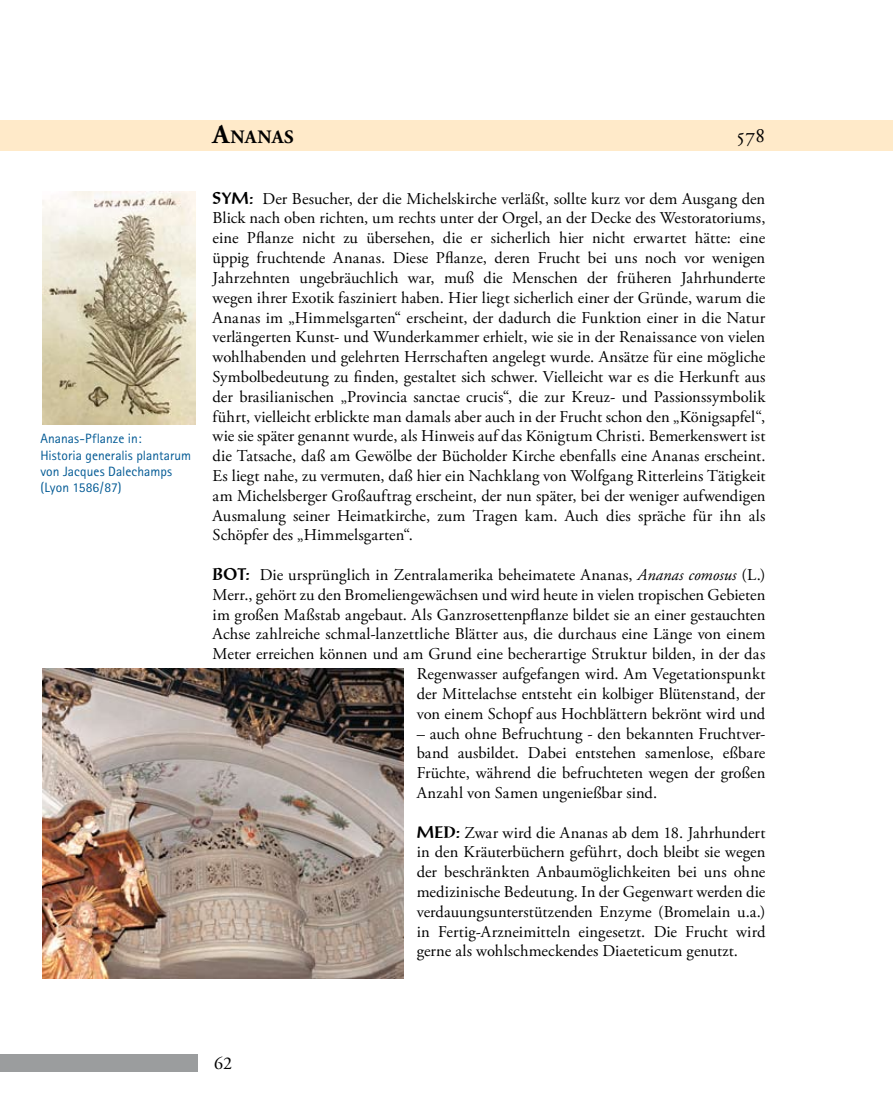
<style>
.page{position:relative;width:893px;height:1106px;background:#fff}
.page>*{position:absolute;margin:0;border:0;box-sizing:border-box;transform-origin:0 0}
.t1{font:21px "Adobe Garamond Pro";color:#000}
.t2{font:700 18.9px "Adobe Garamond Pro";color:#000}
.t3{font:18px "Adobe Garamond Pro";color:#000}
.t4{font:16.5px/19.8px "Adobe Garamond Pro";letter-spacing:.005em;color:#000;text-align:justify}
.t5{font:13.5px/16.2px "Rotis Sans Serif";letter-spacing:.005em;color:#005994}
.s1{font-size:27px}
.s2{font-family:"Prose Antique";font-weight:700}
.s3{font-style:italic}
</style>
<div class="page">
<div style="left:0;top:120px;width:893px;height:31px;background:#ffeac9"></div>
<div style="left:0;top:1054px;width:197px;height:17px;background:#9b9d9e"></div>
<img style="left:43px;top:668px;width:361px;height:310px">
<img style="left:43px;top:191px;width:153px;height:233px">
<p class="t5" style="left:40px;top:431px;width:152px">Ananas-Pflanze in:<br>Historia generalis plantarum von Jacques Dalechamps (Lyon 1586/87)</p>
<p class="t2" style="left:213px;top:126px;width:83px"><span class="s1">A</span>NANAS</p>
<p class="t1" style="left:736px;top:122px;width:31px">578</p>
<p class="t4" style="left:213px;top:189px;width:554px"><span class="s2">SYM:</span> Der Besucher, der die Michelskirche verläßt, sollte kurz vor dem Ausgang den Blick nach oben richten, um rechts unter der Orgel, an der Decke des Westoratoriums, eine Pflanze nicht zu übersehen, die er sicherlich hier nicht erwartet hätte: eine üppig fruchtende Ananas. Diese Pflanze, deren Frucht bei uns noch vor wenigen Jahrzehnten ungebräuchlich war, muß die Menschen der früheren Jahrhunderte wegen ihrer Exotik fasziniert haben. Hier liegt sicherlich einer der Gründe, warum die Ananas im „Himmelsgarten“ erscheint, der dadurch die Funktion einer in die Natur verlängerten Kunst- und Wunderkammer erhielt, wie sie in der Renaissance von vielen wohlhabenden und gelehrten Herrschaften angelegt wurde. Ansätze für eine mögliche Symbolbedeutung zu finden, gestaltet sich schwer. Vielleicht war es die Herkunft aus der brasilianischen „Provincia sanctae crucis“, die zur Kreuz- und Passionssymbolik führt, vielleicht erblickte man damals aber auch in der Frucht schon den „Königsapfel“, wie sie später genannt wurde, als Hinweis auf das Königtum Christi. Bemerkenswert ist die Tatsache, daß am Gewölbe der Bücholder Kirche ebenfalls eine Ananas erscheint.<br>Es liegt nahe, zu vermuten, daß hier ein Nachklang von Wolfgang Ritterleins Tätigkeit am Michelsberger Großauftrag erscheint, der nun später, bei der weniger aufwendigen Ausmalung seiner Heimatkirche, zum Tragen kam. Auch dies spräche für ihn als Schöpfer des „Himmelsgarten“.</p>
<p class="t4" style="left:213px;top:565px;width:554px;text-align:right"><span class="s2">BOT:</span> Die ursprünglich in Zentralamerika beheimatete Ananas, <span class="s3">Ananas comosus</span> (L.)<br>Merr., gehört zu den Bromeliengewächsen und wird heute in vielen tropischen Gebieten im großen Maßstab angebaut. Als Ganzrosettenpflanze bildet sie an einer gestauchten Achse zahlreiche schmal-lanzettliche Blätter aus, die durchaus eine Länge von einem Meter erreichen können und am Grund eine becherartige Struktur bilden, in der das Regenwasser aufgefangen wird. Am Vegetationspunkt<br>der Mittelachse entsteht ein kolbiger Blütenstand, der<br>von einem Schopf aus Hochblättern bekrönt wird und</p>
<p class="t4" style="left:417px;top:724px;width:350px">– auch ohne Befruchtung - den bekannten Fruchtver&shy;band ausbildet. Dabei entstehen samenlose, eßbare Früchte, während die befruchteten wegen der großen Anzahl von Samen ungenießbar sind.</p>
<p class="t4" style="left:417px;top:823px;width:350px"><span class="s2">MED:</span> Zwar wird die Ananas ab dem 18. Jahrhundert in den Kräuterbüchern geführt, doch bleibt sie wegen der beschränkten Anbaumöglichkeiten bei uns ohne medizinische Bedeutung. In der Gegenwart werden die verdauungsunterstützenden Enzyme (Bromelain u.a.) in Fertig-Arzneimitteln eingesetzt. Die Frucht wird gerne als wohlschmeckendes Diaeteticum genutzt.</p>
<p class="t3" style="left:214px;top:1052px;width:19px">62</p>
</div>
